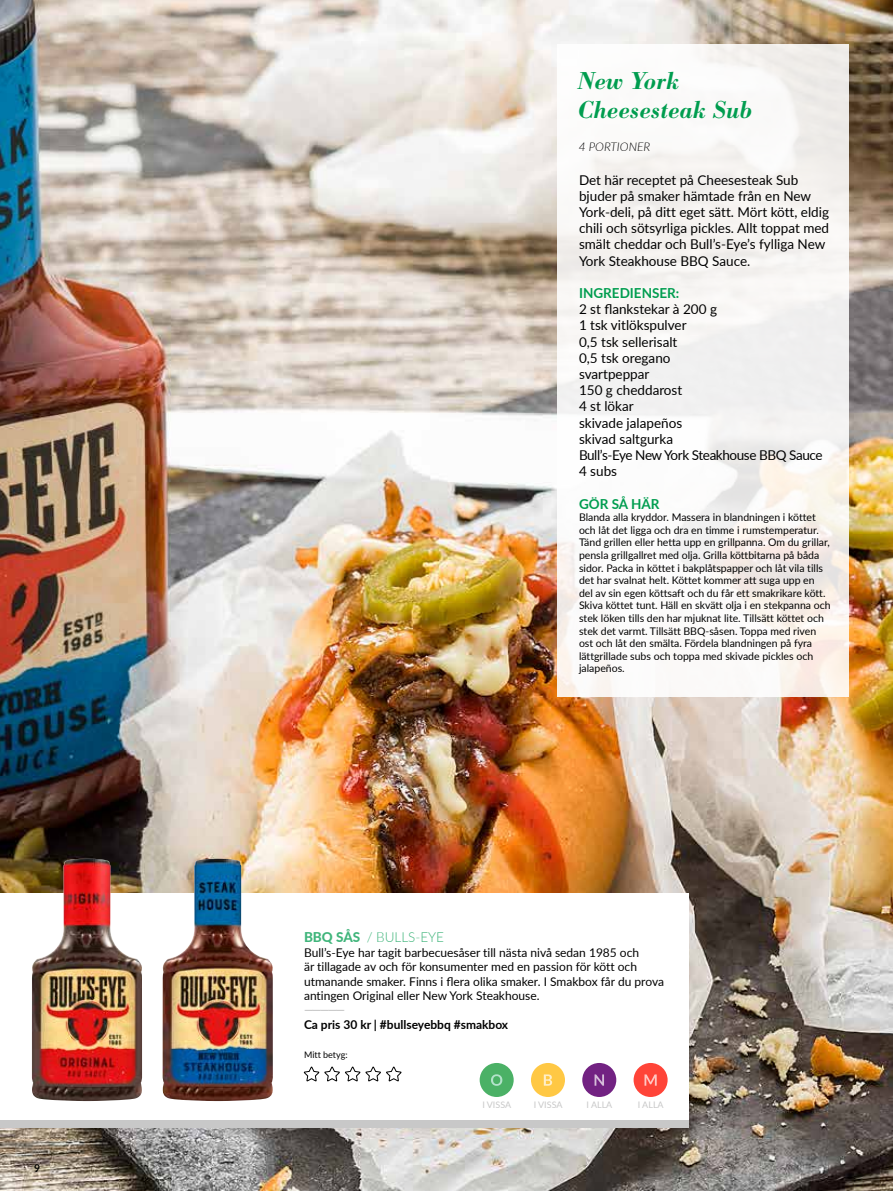
<style>
.page{position:relative;width:893px;height:1191px;background:#fff}
.page>*{position:absolute;margin:0;border:0;box-sizing:border-box;transform-origin:0 0}
.t1{font:italic 500 24px/28.8px "Bodoni BE";color:#009d4f}
.t2{font:13.5px/16.2px "Lato";color:#000}
.t3{font:700 13.5px "Lato";color:#009d4f}
.t4{font:300 13.5px "Lato";color:#40b57b}
.t5{font:12px/14.4px "Lato";color:#000}
.t6{font:700 12px "Lato";color:#000}
.t7{font:italic 300 12px "Lato";color:#000}
.t8{font:700 12px "Lato";color:#c8c8c8}
.t9{font:10.5px/12.6px "Lato";color:#000}
.t10{font:700 10.5px "Lato";color:#000}
.t11{font:9px "Lato";color:#c8c8c8}
.t12{font:9px "Lato";color:#000}
.s1{font-weight:800}
</style>
<div class="page">
<img style="left:0;top:0;width:893px;height:1191px">
<div style="left:0;top:893px;width:689px;height:234px;background:#fff"></div>
<div style="left:0;top:1120px;width:689px;height:7px;background:#c8c8c8"></div>
<svg style="left:304px;top:1066px;width:98px;height:15px"></svg>
<div style="left:634px;top:1063px;width:34px;height:34px;background:#ff4438;border-radius:50%"></div>
<svg style="left:644px;top:1074px;width:13px;height:11px"></svg>
<div style="left:480px;top:1063px;width:34px;height:34px;background:#4bb166;border-radius:50%"></div>
<svg style="left:491px;top:1074px;width:11px;height:11px"></svg>
<div style="left:531px;top:1063px;width:34px;height:34px;background:#ffc844;border-radius:50%"></div>
<svg style="left:544px;top:1074px;width:8px;height:11px"></svg>
<div style="left:582px;top:1063px;width:34px;height:34px;background:#722282;border-radius:50%"></div>
<svg style="left:594px;top:1074px;width:10px;height:11px"></svg>
<img style="left:31px;top:858px;width:111px;height:243px">
<img style="left:162px;top:858px;width:111px;height:243px">
<svg style="left:557px;top:45px;width:292px;height:652px;fill:#f9f6f4"></svg>
<p class="t10" style="left:34px;top:1162px;width:8px">9</p>
<h1 class="t1" style="left:578px;top:67px;width:176px">New York<br>Cheesesteak Sub</h1>
<p class="t7" style="left:579px;top:138px;width:73px">4 PORTIONER</p>
<p class="t2" style="left:579px;top:171px;width:252px">Det här receptet på Cheesesteak Sub bjuder på smaker hämtade från en New York-deli, på ditt eget sätt. Mört kött, eldig chili och sötsyrliga pickles. Allt toppat med smält cheddar och Bull’s-Eye’s fylliga New York Steakhouse BBQ Sauce.</p>
<p class="t3" style="left:579px;top:285px;width:102px">INGREDIENSER:</p>
<p class="t2" style="left:579px;top:301px;width:245px">2 st flankstekar à 200 g<br>1 tsk vitlökspulver<br>0,5 tsk sellerisalt<br>0,5 tsk oregano<br>svartpeppar<br>150 g cheddarost<br>4 st lökar<br>skivade jalapeños<br>skivad saltgurka<br>Bull’s-Eye New York Steakhouse BBQ Sauce<br>4 subs</p>
<p class="t3" style="left:579px;top:496px;width:82px">GÖR SÅ HÄR</p>
<p class="t9" style="left:579px;top:511px;width:253px">Blanda alla kryddor. Massera in blandningen i köttet och låt det ligga och dra en timme i rumstemperatur.<br>Tänd grillen eller hetta upp en grillpanna. Om du grillar, pensla grillgallret med olja. Grilla köttbitarna på båda sidor. Packa in köttet i bakplåtspapper och låt vila tills det har svalnat helt. Köttet kommer att suga upp en del av sin egen köttsaft och du får ett smakrikare kött.<br>Skiva köttet tunt. Häll en skvätt olja i en stekpanna och stek löken tills den har mjuknat lite. Tillsätt köttet och stek det varmt. Tillsätt BBQ-såsen. Toppa med riven ost och låt den smälta. Fördela blandningen på fyra lättgrillade subs och toppa med skivade pickles och jalapeños.</p>
<p class="t4" style="left:304px;top:930px;width:142px"><span class="s1">BBQ SÅS</span> / BULLS-EYE</p>
<p class="t5" style="left:304px;top:945px;width:361px">Bull’s-Eye har tagit barbecuesåser till nästa nivå sedan 1985 och<br>är tillagade av och för konsumenter med en passion för kött och utmanande smaker. Finns i flera olika smaker. I Smakbox får du prova antingen Original eller New York Steakhouse.</p>
<p class="t8" style="left:304px;top:1003px;width:43px">—————</p>
<p class="t6" style="left:304px;top:1017px;width:206px">Ca pris 30 kr | #bullseyebbq #smakbox</p>
<p class="t12" style="left:304px;top:1050px;width:45px">Mitt betyg:</p>
<p class="t11" style="left:482px;top:1099px;width:30px">I VISSA</p>
<p class="t11" style="left:534px;top:1099px;width:30px">I VISSA</p>
<p class="t11" style="left:586px;top:1099px;width:27px">I ALLA</p>
<p class="t11" style="left:638px;top:1099px;width:27px">I ALLA</p>
</div>
